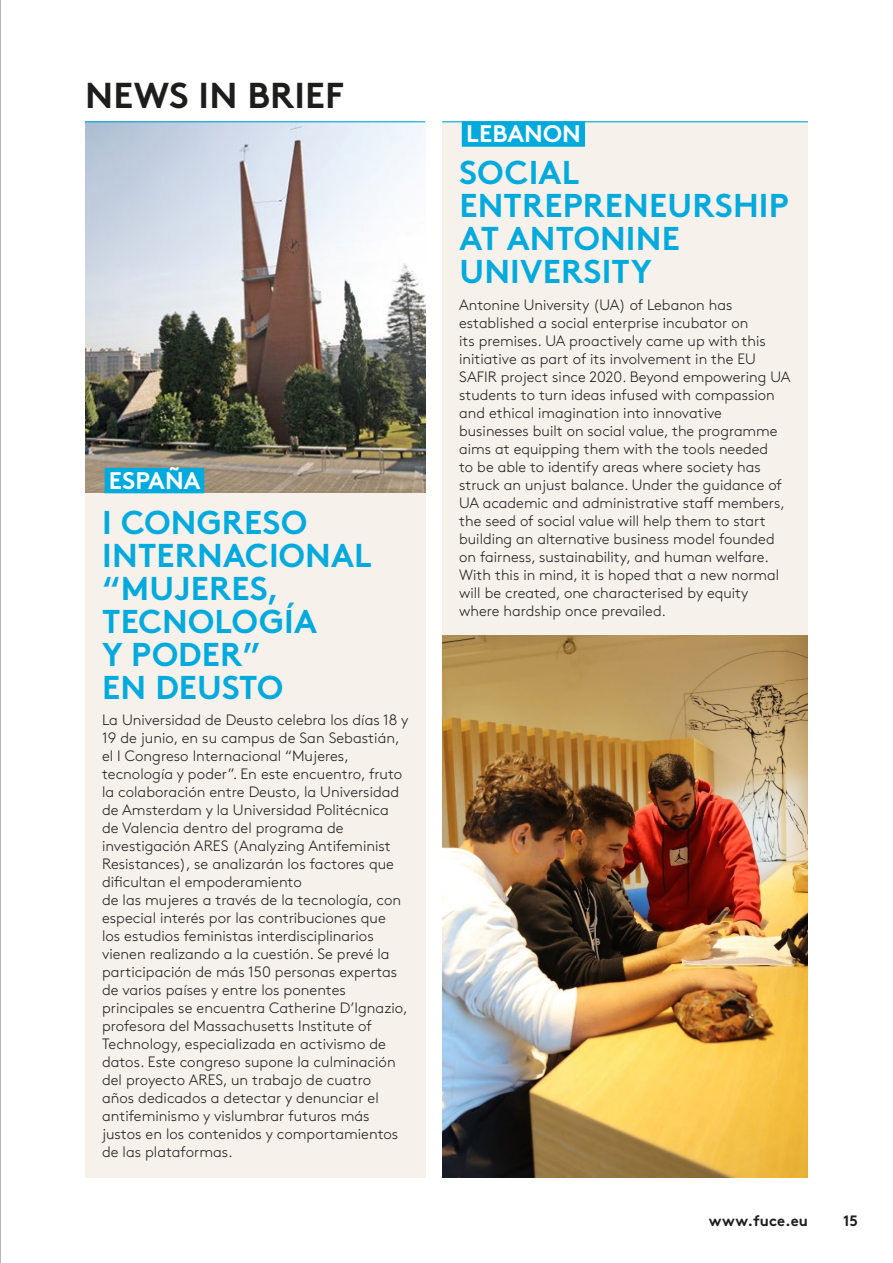
<style>
.page{position:relative;width:893px;height:1263px;background:#fff}
.page>*{position:absolute;margin:0;border:0;box-sizing:border-box;transform-origin:0 0}
.t1{font:700 36px "Brown";letter-spacing:.005em;color:#1d1d1b}
.NIB_-_Title{font:700 33px/33px "Brown";letter-spacing:.005em;color:#00aadc}
.NIB_-_Country{font:700 24px "Brown";letter-spacing:.005em;color:#fff}
.t2{font:300 15px/18px "Brown";color:#1d1d1b}
.t3{font:700 15px "Brown";color:#1d1d1b}
</style>
<div class="page">
<img style="left:85px;top:122px;width:340px;height:371px">
<div style="left:442px;top:121px;width:366px;height:515px;background:#f7f1ec"></div>
<div style="left:462px;top:121px;width:123px;height:26px;background:#00aadc"></div>
<img style="left:442px;top:636px;width:366px;height:542px">
<div style="left:85px;top:493px;width:340px;height:685px;background:#f7f1ec"></div>
<div style="left:105px;top:468px;width:99px;height:25px;background:#00aadc"></div>
<hr style="left:85px;top:121px;width:340px;height:1px;background:#00aadc">
<hr style="left:442px;top:121px;width:366px;height:1px;background:#00aadc">
<hr style="left:0;top:0;width:1px;height:1263px;background:#9d9d9c">
<p class="t1" style="left:85px;top:67px;width:260px">NEWS IN BRIEF</p>
<p class="NIB_-_Country" style="left:109px;top:461px;width:93px">ESPAÑA</p>
<p class="NIB_-_Title" style="left:102px;top:502px;width:271px">I CONGRESO<br>INTERNACIONAL “MUJERES,<br>TECNOLOGÍA<br>Y PODER”<br>EN DEUSTO</p>
<p class="t2" style="left:102px;top:710px;width:308px">La Universidad de Deusto celebra los días 18 y 19 de junio, en su campus de San Sebastián, el I Congreso Internacional “Mujeres, tecnología y poder”. En este encuentro, fruto la colaboración entre Deusto, la Universidad de Amsterdam y la Universidad Politécnica de Valencia dentro del programa de investigación ARES (Analyzing Antifeminist Resistances), se analizarán los factores que dificultan el empoderamiento<br>de las mujeres a través de la tecnología, con especial interés por las contribuciones que<br>los estudios feministas interdisciplinarios vienen realizando a la cuestión. Se prevé la participación de más 150 personas expertas de varios países y entre los ponentes principales se encuentra Catherine D’Ignazio, profesora del Massachusetts Institute of Technology, especializada en activismo de datos. Este congreso supone la culminación del proyecto ARES, un trabajo de cuatro<br>años dedicados a detectar y denunciar el antifeminismo y vislumbrar futuros más justos en los contenidos y comportamientos de las plataformas.</p>
<p class="NIB_-_Country" style="left:466px;top:115px;width:116px">LEBANON</p>
<p class="NIB_-_Title" style="left:459px;top:152px;width:331px">SOCIAL<br>ENTREPRENEURSHIP<br>AT ANTONINE<br>UNIVERSITY</p>
<p class="t2" style="left:459px;top:294px;width:333px">Antonine University (UA) of Lebanon has established a social enterprise incubator on<br>its premises. UA proactively came up with this initiative as part of its involvement in the EU SAFIR project since 2020. Beyond empowering UA students to turn ideas infused with compassion and ethical imagination into innovative businesses built on social value, the programme aims at equipping them with the tools needed<br>to be able to identify areas where society has struck an unjust balance. Under the guidance of UA academic and administrative staff members, the seed of social value will help them to start building an alternative business model founded on fairness, sustainability, and human welfare.<br>With this in mind, it is hoped that a new normal will be created, one characterised by equity where hardship once prevailed.</p>
<p class="t3" style="left:709px;top:1208px;width:101px">www.fuce.eu</p>
<p class="t3" style="left:843px;top:1208px;width:16px">15</p>
</div>
